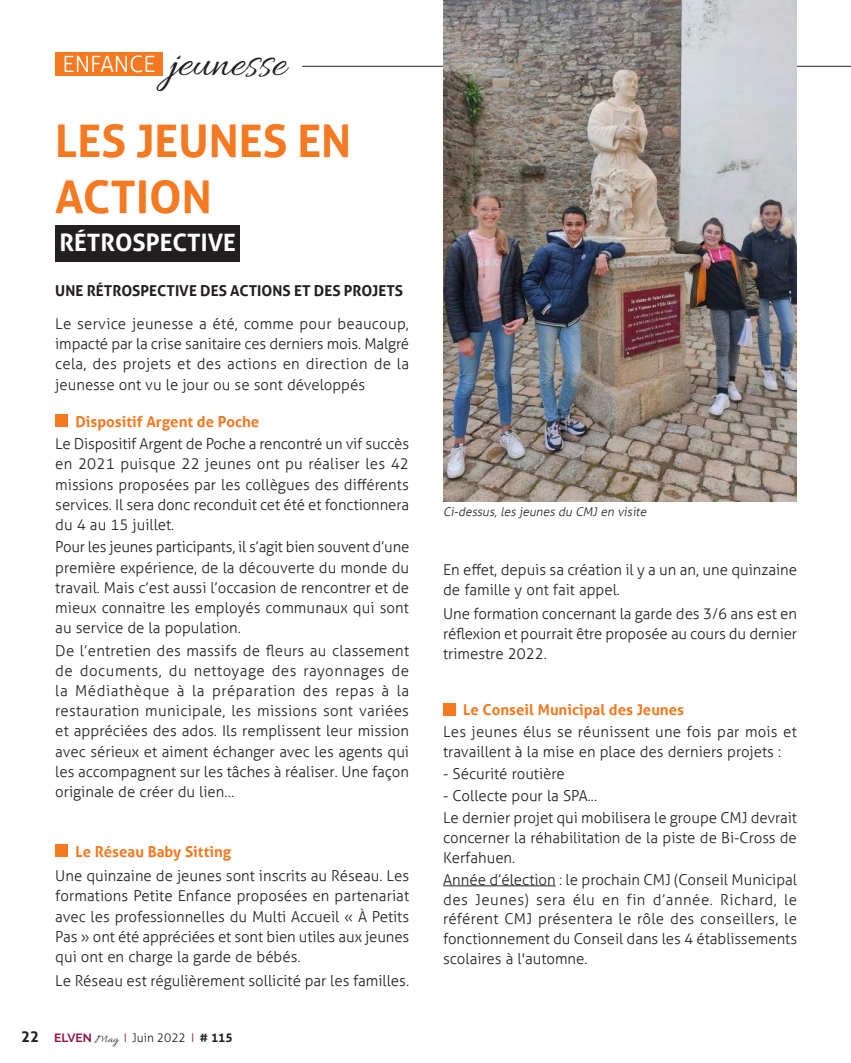
<style>
.page{position:relative;width:851px;height:1063px;background:#fff}
.page>*{position:absolute;margin:0;border:0;box-sizing:border-box;transform-origin:0 0}
.t1{font:700 45px/55.8px "Aller";color:#f47921}
.t2{font:45px "Allura";color:#231f20}
.t3{font:700 24px "Aller";color:#fff}
.t4{font:300 15px/20.2px "Aller";color:#231f20;text-align:justify}
.t5{font:700 15px "Aller";color:#f47921}
.t6{font:700 15px "Aller";color:#231f20}
.t7{font:italic 300 12px "Aller";color:#231f20}
.t8{font:300 12px "Aller";color:#231f20}
.s1{font-family:"Aller";font-weight:300;font-size:22.5px;color:#fff}
.s2{font-weight:700;font-size:15px}
.s3{font-family:"Raleway";font-weight:700;color:#94164b}
.s4{font-family:"Allura";font-weight:400}
.s5{color:#94164b}
.s6{font-weight:700}
</style>
<div class="page">
<div style="left:55px;top:225px;width:185px;height:36px;background:#231f20"></div>
<div style="left:55px;top:414px;width:13px;height:13px;background:#f47921"></div>
<div style="left:55px;top:844px;width:13px;height:13px;background:#f47921"></div>
<hr style="left:443px;top:885px;width:112px;height:1px;background:#231f20">
<div style="left:443px;top:703px;width:13px;height:12px;background:#f47921"></div>
<div style="left:55px;top:52px;width:108px;height:24px;background:#f47921"></div>
<hr style="left:302px;top:66px;width:548px;height:1px;background:#231f20">
<img style="left:443px;top:0;width:353px;height:502px">
<h1 class="t2" style="left:63px;top:38px;width:225px"><span class="s1">ENFANCE</span> jeunesse</h1>
<h1 class="t1" style="left:55px;top:112px;width:297px">LES JEUNES EN<br>ACTION</h1>
<h2 class="t3" style="left:60px;top:228px;width:178px">RÉTROSPECTIVE</h2>
<p class="t6" style="left:55px;top:282px;width:349px">UNE RÉTROSPECTIVE DES ACTIONS ET DES PROJETS</p>
<p class="t4" style="left:55px;top:314px;width:355px">Le service jeunesse a été, comme pour beaucoup, impacté par la crise sanitaire ces derniers mois. Malgré cela, des projets et des actions en direction de la jeunesse ont vu le jour ou se sont développés</p>
<p class="t5" style="left:75px;top:412px;width:185px">Dispositif Argent de Poche</p>
<p class="t4" style="left:55px;top:434px;width:355px">Le Dispositif Argent de Poche a rencontré un vif succès en 2021 puisque 22 jeunes ont pu réaliser les 42 missions proposées par les collègues des différents services. Il sera donc reconduit cet été et fonctionnera du 4 au 15 juillet.</p>
<p class="t4" style="left:55px;top:537px;width:355px">Pour les jeunes participants, il s’agit bien souvent d’une première expérience, de la découverte du monde du travail. Mais c’est aussi l’occasion de rencontrer et de mieux connaitre les employés communaux qui sont au service de la population.</p>
<p class="t4" style="left:55px;top:640px;width:355px">De l’entretien des massifs de fleurs au classement de documents, du nettoyage des rayonnages de la Médiathèque à la préparation des repas à la restauration municipale, les missions sont variées et appréciées des ados. Ils remplissent leur mission avec sérieux et aiment échanger avec les agents qui les accompagnent sur les tâches à réaliser. Une façon originale de créer du lien…</p>
<p class="t5" style="left:75px;top:842px;width:157px">Le Réseau Baby Sitting</p>
<p class="t4" style="left:55px;top:866px;width:355px">Une quinzaine de jeunes sont inscrits au Réseau. Les formations Petite Enfance proposées en partenariat avec les professionnelles du Multi Accueil « À Petits Pas » ont été appréciées et sont bien utiles aux jeunes qui ont en charge la garde de bébés.</p>
<p class="t4" style="left:55px;top:971px;width:355px">Le Réseau est régulièrement sollicité par les familles.</p>
<p class="t8" style="left:21px;top:1030px;width:213px"><span class="s2">22</span> <span class="s3">ELVEN</span> <span class="s4">Mag</span> <span class="s5">I</span> Juin 2022 <span class="s5">I</span> <span class="s6"># 115</span></p>
<p class="t7" style="left:443px;top:504px;width:207px">Ci-dessus, les jeunes du CMJ en visite</p>
<p class="t4" style="left:443px;top:560px;width:355px;line-height:19.8px">En effet, depuis sa création il y a un an, une quinzaine de famille y ont fait appel.</p>
<p class="t4" style="left:443px;top:604px;width:355px;line-height:19.8px">Une formation concernant la garde des 3/6 ans est en réflexion et pourrait être proposée au cours du dernier trimestre 2022.</p>
<p class="t5" style="left:463px;top:701px;width:222px">Le Conseil Municipal des Jeunes</p>
<p class="t4" style="left:443px;top:722px;width:355px;line-height:19.8px">Les jeunes élus se réunissent une fois par mois et travaillent à la mise en place des derniers projets :</p>
<p class="t4" style="left:443px;top:764px;width:123px">- Sécurité routière</p>
<p class="t4" style="left:443px;top:785px;width:355px;line-height:21.9px">- Collecte pour la SPA...<br>Le dernier projet qui mobilisera le groupe CMJ devrait</p>
<p class="t4" style="left:443px;top:828px;width:355px;line-height:19.8px">concerner la réhabilitation de la piste de Bi-Cross de<br>Kerfahuen.</p>
<p class="t4" style="left:443px;top:870px;width:355px;line-height:19.8px">Année d’élection : le prochain CMJ (Conseil Municipal des Jeunes) sera élu en fin d’année. Richard, le référent CMJ présentera le rôle des conseillers, le fonctionnement du Conseil dans les 4 établissements scolaires à l'automne.</p>
</div>
